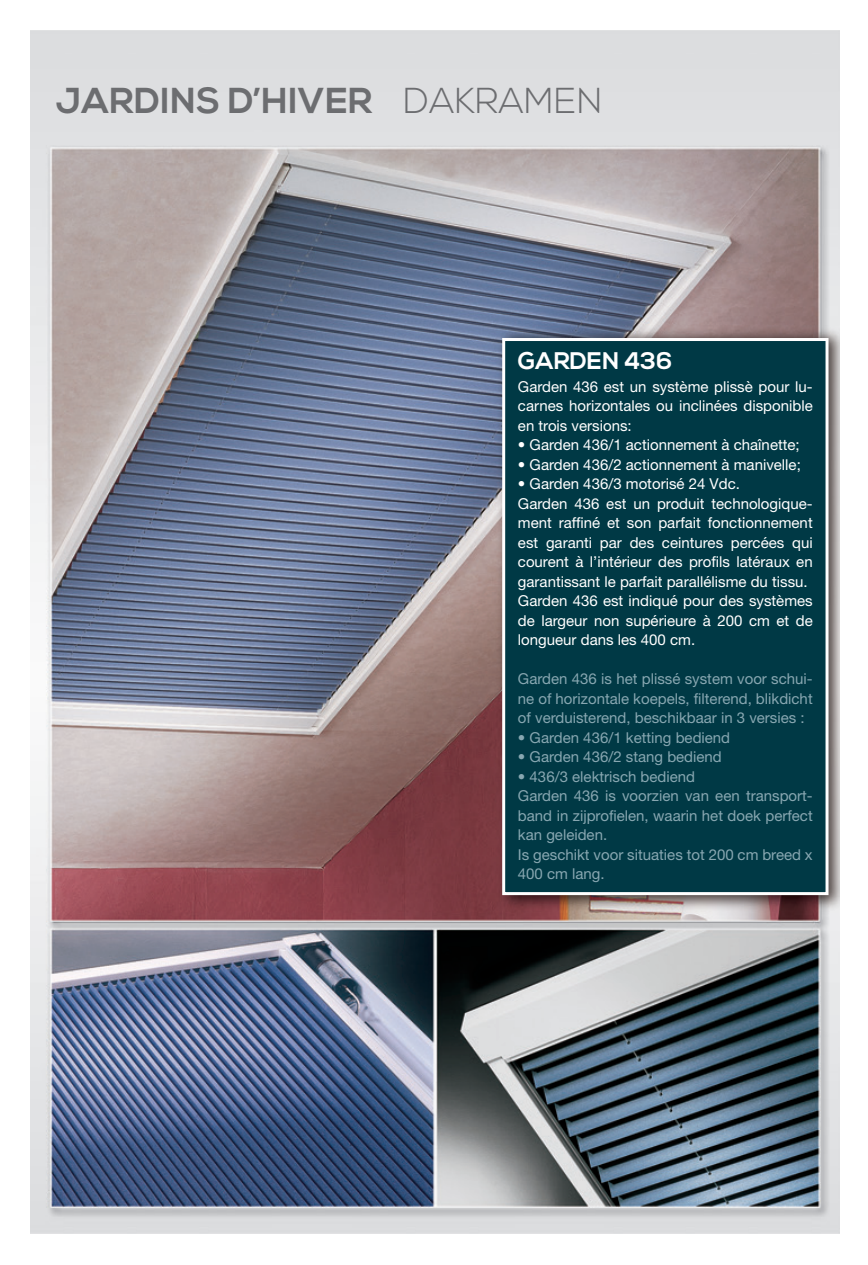
<style>
.page{position:relative;width:868px;height:1265px;background:#fff}
.page>*{position:absolute;margin:0;border:0;box-sizing:border-box;transform-origin:0 0}
.t1{font:700 36px "Nexa";letter-spacing:.01em;color:#6c6d70}
.t2{font:700 24px "Nexa";color:#fff}
.t3{font:15px/19.5px "Helvetica Neue";color:#fff;text-align:justify}
.t4{font:15px/19.5px "Helvetica Neue";color:#88a7b1;text-align:justify}
.s1{font-weight:300}
</style>
<div class="page">
<img style="left:30px;top:30px;width:808px;height:1204px">
<div style="left:503px;top:339px;width:323px;height:554px;background:#003945"></div>
<div style="left:502px;top:338px;width:326px;height:557px;border:3px solid #fff"></div>
<h1 class="t1" style="left:56px;top:79px;width:548px">JARDINS D’HIVER <span class="s1">DAKRAMEN</span></h1>
<h2 class="t2" style="left:517px;top:347px;width:156px">GARDEN 436</h2>
<p class="t3" style="left:517px;top:376px;width:296px">Garden 436 est un système plissè pour lu&shy;carnes horizontales ou inclinées disponible en trois versions:</p>
<p class="t3" style="left:517px;top:435px;width:283px">• Garden 436/1 actionnement à chaînette;</p>
<p class="t3" style="left:517px;top:454px;width:284px">• Garden 436/2 actionnement à manivelle;</p>
<p class="t3" style="left:517px;top:474px;width:296px;text-align:left">• Garden 436/3 motorisé 24 Vdc.<br>Garden 436 est un produit technologique&shy;ment raffiné et son parfait fonctionnement est garanti par des ceintures percées qui courent à l’intérieur des profils latéraux en garantissant le parfait parallélisme du tissu.<br>Garden 436 est indiqué pour des systèmes de largeur non supérieure à 200 cm et de longueur dans les 400 cm.</p>
<p class="t4" style="left:517px;top:669px;width:296px">Garden 436 is het plissé system voor schui&shy;ne of horizontale koepels, filterend, blikdicht of verduisterend, beschikbaar in 3 versies :</p>
<p class="t4" style="left:517px;top:727px;width:214px">• Garden 436/1 ketting bediend</p>
<p class="t4" style="left:517px;top:747px;width:205px">• Garden 436/2 stang bediend</p>
<p class="t4" style="left:517px;top:766px;width:296px;text-align:left">• 436/3 elektrisch bediend<br>Garden 436 is voorzien van een transport&shy;band in zijprofielen, waarin het doek perfect kan geleiden.<br>Is geschikt voor situaties tot 200 cm breed x<br>400 cm lang.</p>
</div>
